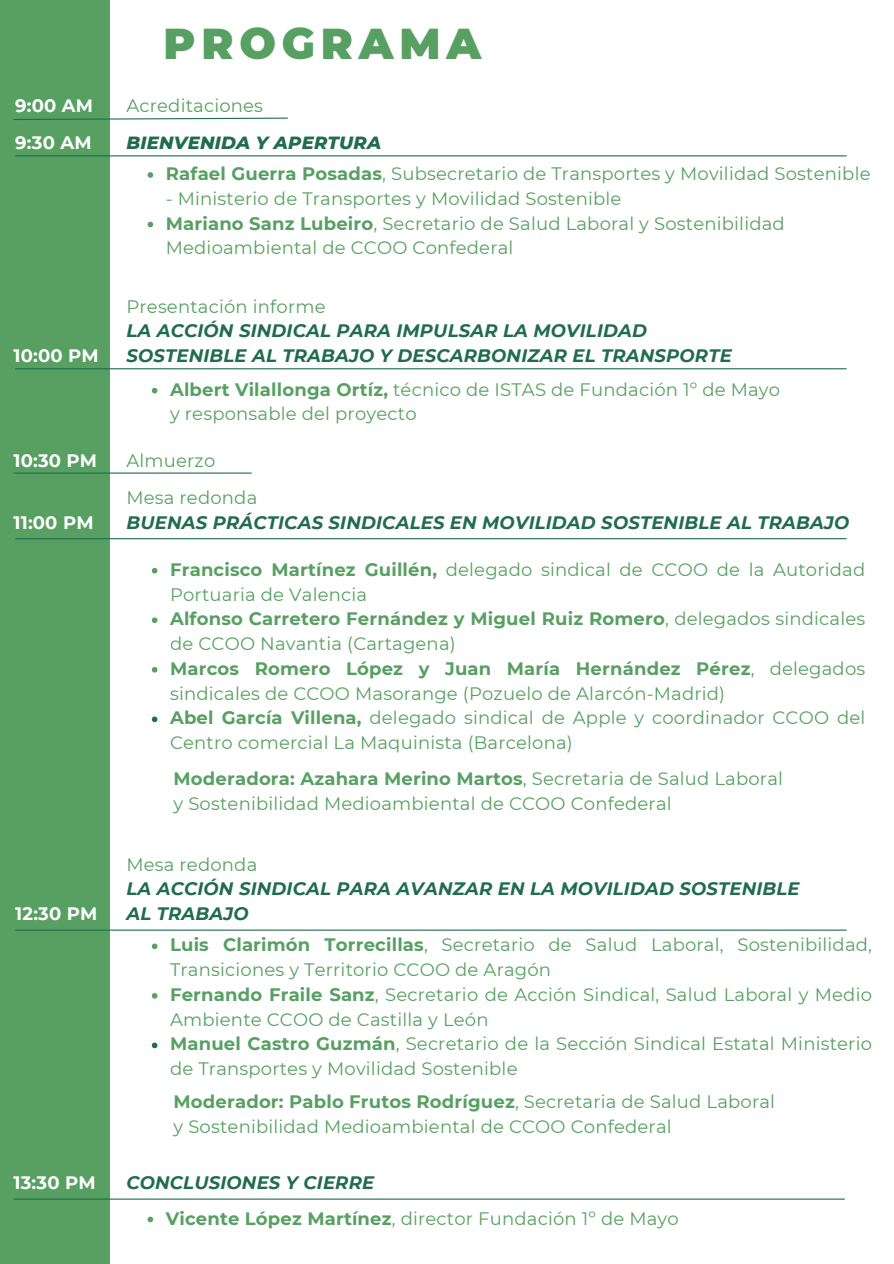
<style>
.page{position:relative;width:894px;height:1264px;background:#fff}
.page>*{position:absolute;margin:0;border:0;box-sizing:border-box;transform-origin:0 0}
.t1{font:900 43.05px "Montserrat";letter-spacing:.135em;color:#57a062}
.t2{font:18px/24.8px "Montserrat";letter-spacing:.01em;color:#57a062}
.t3{font:italic 700 18px/24.8px "Montserrat";letter-spacing:.01em;color:#216c4e}
.t4{font:700 18px "Montserrat";letter-spacing:.01em;color:#57a062}
.t5{font:700 18px "Montserrat";letter-spacing:.01em;color:#fff}
.t6{font:italic 800 18px "Montserrat";letter-spacing:.01em;color:#216c4e}
.s1{font-weight:700}
.s2{font-weight:400;font-style:normal;color:#57a062}
.s3{font-weight:400}
</style>
<div class="page">
<div style="left:0;top:0;width:110px;height:1263px;background:#57a062"></div>
<svg style="left:147px;top:172px;width:6px;height:6px"></svg>
<svg style="left:147px;top:222px;width:6px;height:5px"></svg>
<svg style="left:152px;top:388px;width:5px;height:5px"></svg>
<svg style="left:152px;top:943px;width:5px;height:6px"></svg>
<svg style="left:152px;top:993px;width:5px;height:5px"></svg>
<svg style="left:152px;top:1042px;width:5px;height:6px"></svg>
<svg style="left:152px;top:568px;width:5px;height:5px"></svg>
<svg style="left:152px;top:617px;width:5px;height:6px"></svg>
<svg style="left:152px;top:667px;width:5px;height:5px"></svg>
<svg style="left:152px;top:716px;width:5px;height:6px"></svg>
<svg style="left:147px;top:1216px;width:6px;height:6px"></svg>
<svg style="left:13px;top:117px;width:275px;height:3px"></svg>
<hr style="left:15px;top:155px;width:831px;height:1px;background:#216c4e">
<hr style="left:15px;top:368px;width:831px;height:1px;background:#216c4e">
<hr style="left:14px;top:472px;width:238px;height:1px;background:#216c4e">
<hr style="left:15px;top:538px;width:831px;height:1px;background:#216c4e">
<hr style="left:15px;top:929px;width:831px;height:1px;background:#216c4e">
<hr style="left:14px;top:1198px;width:830px;height:1px;background:#216c4e">
<h2 class="t5" style="left:15px;top:95px;width:79px">9:00 AM</h2>
<h2 class="t5" style="left:15px;top:132px;width:78px">9:30 AM</h2>
<h2 class="t5" style="left:14px;top:345px;width:87px">10:00 PM</h2>
<h2 class="t5" style="left:14px;top:449px;width:85px">10:30 PM</h2>
<h2 class="t5" style="left:14px;top:511px;width:82px">11:00 PM</h2>
<h2 class="t5" style="left:15px;top:902px;width:84px">12:30 PM</h2>
<h2 class="t5" style="left:14px;top:1171px;width:84px">13:30 PM</h2>
<p class="t1" style="left:163px;top:18px;width:319px">PROGRAMA</p>
<h1 class="t2" style="left:126px;top:93px;width:138px">Acreditaciones</h1>
<p class="t6" style="left:126px;top:132px;width:256px">BIENVENIDA Y APERTURA</p>
<h3 class="t2" style="left:166px;top:161px;width:706px"><span class="s1">Rafael Guerra Posadas</span>, Subsecretario de Transportes y Movilidad Sostenible</h3>
<h3 class="t2" style="left:166px;top:186px;width:457px">- Ministerio de Transportes y Movilidad Sostenible</h3>
<p class="t2" style="left:166px;top:211px;width:620px"><span class="s1">Mariano Sanz Lubeiro</span>, Secretario de Salud Laboral y Sostenibilidad<br>Medioambiental de CCOO Confederal</p>
<p class="t3" style="left:126px;top:294px;width:606px"><span class="s2">Presentación informe<br></span>LA ACCIÓN SINDICAL PARA IMPULSAR LA MOVILIDAD<br>SOSTENIBLE AL TRABAJO Y DESCARBONIZAR EL TRANSPORTE</p>
<p class="t2" style="left:170px;top:377px;width:611px"><span class="s1">Albert Vilallonga Ortíz,</span> técnico de ISTAS de Fundación 1º de Mayo y responsable del proyecto</p>
<h2 class="t2" style="left:126px;top:448px;width:90px">Almuerzo</h2>
<p class="t3" style="left:126px;top:485px;width:724px"><span class="s2">Mesa redonda<br></span>BUENAS PRÁCTICAS SINDICALES EN MOVILIDAD SOSTENIBLE AL TRABAJO</p>
<p class="t2" style="left:170px;top:557px;width:696px"><span class="s1">Francisco Martínez Guillén,</span> delegado sindical de CCOO de la Autoridad<br>Portuaria de Valencia</p>
<p class="t2" style="left:170px;top:606px;width:696px"><span class="s1">Alfonso Carretero Fernández y Miguel Ruiz Romero</span>, delegados sindicales de CCOO Navantia (Cartagena)</p>
<p class="t2" style="left:170px;top:656px;width:696px"><span class="s1">Marcos Romero López y Juan María Hernández Pérez</span>, delegados sindicales de CCOO Masorange (Pozuelo de Alarcón-Madrid)</p>
<p class="t2" style="left:170px;top:705px;width:696px"><span class="s1">Abel García Villena,</span> delegado sindical de Apple y coordinador CCOO del<br>Centro comercial La Maquinista (Barcelona)</p>
<p class="t4" style="left:173px;top:768px;width:611px">Moderadora: Azahara Merino Martos<span class="s3">, Secretaria de Salud Laboral</span></p>
<p class="t2" style="left:173px;top:791px;width:499px">y Sostenibilidad Medioambiental de CCOO Confederal</p>
<p class="t3" style="left:126px;top:851px;width:674px"><span class="s2">Mesa redonda<br></span>LA ACCIÓN SINDICAL PARA AVANZAR EN LA MOVILIDAD SOSTENIBLE<br>AL TRABAJO</p>
<p class="t2" style="left:170px;top:932px;width:703px"><span class="s1">Luis Clarimón Torrecillas</span>, Secretario de Salud Laboral, Sostenibilidad,<br>Transiciones y Territorio CCOO de Aragón</p>
<p class="t2" style="left:170px;top:982px;width:703px"><span class="s1">Fernando Fraile Sanz</span>, Secretario de Acción Sindical, Salud Laboral y Medio<br>Ambiente CCOO de Castilla y León</p>
<h3 class="t2" style="left:170px;top:1031px;width:703px"><span class="s1">Manuel Castro Guzmán</span>, Secretario de la Sección Sindical Estatal Ministerio de Transportes y Movilidad Sostenible</h3>
<h3 class="t4" style="left:173px;top:1090px;width:603px">Moderador: Pablo Frutos Rodríguez<span class="s3">, Secretaria de Salud Laboral</span></h3>
<p class="t2" style="left:173px;top:1113px;width:499px">y Sostenibilidad Medioambiental de CCOO Confederal</p>
<p class="t3" style="left:126px;top:1169px;width:249px">CONCLUSIONES Y CIERRE</p>
<p class="t2" style="left:166px;top:1205px;width:514px"><span class="s1">Vicente López Martínez</span>, director Fundación 1º de Mayo</p>
</div>
